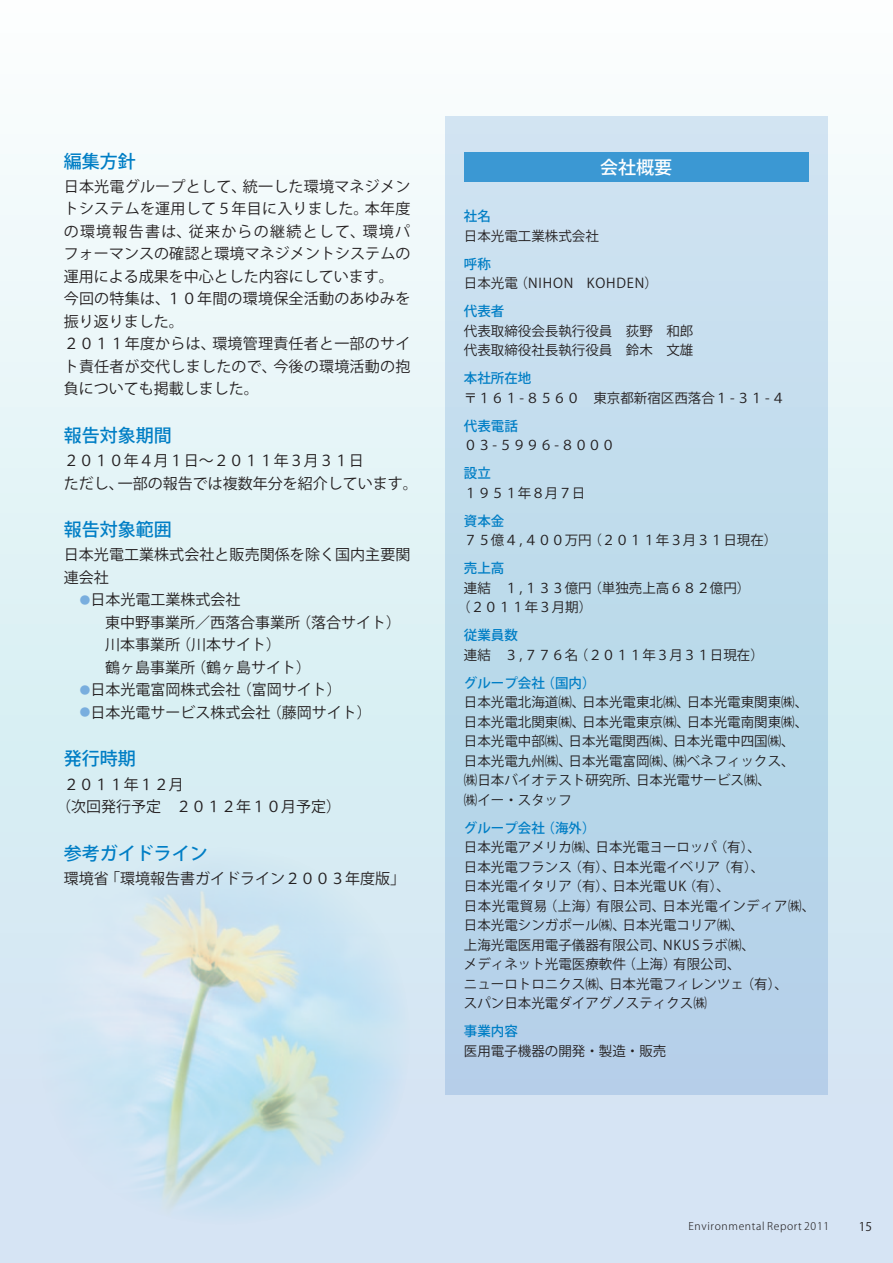
<style>
.page{position:relative;width:893px;height:1263px;background:#fff}
.page>*{position:absolute;margin:0;border:0;box-sizing:border-box;transform-origin:0 0}
.t1{font:500 18px "Koz Go Pro";color:#007ec5}
.t2{font:500 18px "Koz Go Pro";color:#fff}
.t3{font:15px/22.5px "Koz Go Pro";color:#231f20}
.t4{font:13.5px/19.5px "Koz Go Pro";color:#231f20}
.t5{font:500 13.5px "Koz Go Pro";color:#007ec5}
.t6{font:13.5px "Koz Go Pro";letter-spacing:.06em;color:#231f20}
.t7{font:12px "Koz Go Pro";color:#231f20}
.t8{font:300 10.5px "Koz Go Pro";letter-spacing:.06em;color:#231f20}
.s1{font-size:10.5px;color:#79aede}
</style>
<div class="page">
<div style="left:0;top:0;width:893px;height:1263px;background:linear-gradient(to bottom,#f7fffc,#cde2f1)"></div>
<div style="left:445px;top:117px;width:382px;height:978px;background:linear-gradient(to bottom,#cee4f1,#b0d0e7)"></div>
<img style="left:38px;top:847px;width:372px;height:378px;border-radius:186px">
<div style="left:464px;top:152px;width:344px;height:30px;background:#3b98d3"></div>
<h1 class="t1" style="left:64px;top:149px;width:73px">編集方針</h1>
<p class="t3" style="left:64px;top:175px;width:348px">日本光電グループとして、統一した環境マネジメントシステムを運用して５年目に入りました。本年度の環境報告書は、従来からの継続として、環境パフォーマンスの確認と環境マネジメントシステムの運用による成果を中心とした内容にしています。今回の特集は、１０年間の環境保全活動のあゆみを振り返りました。<br>２０１１年度からは、環境管理責任者と一部のサイト責任者が交代しましたので、今後の環境活動の抱負についても掲載しました。</p>
<h1 class="t1" style="left:64px;top:424px;width:109px">報告対象期間</h1>
<p class="t3" style="left:64px;top:450px;width:356px">２０１０年４月１日～２０１１年３月３１日<br>ただし、一部の報告では複数年分を紹介しています。</p>
<h1 class="t1" style="left:64px;top:518px;width:109px">報告対象範囲</h1>
<p class="t3" style="left:64px;top:544px;width:348px">日本光電工業株式会社と販売関係を除く国内主要関連会社</p>
<p class="t3" style="left:105px;top:589px;width:298px;text-indent:-25px"><span class="s1">●</span>日本光電工業株式会社<br>東中野事業所／西落合事業所（落合サイト）川本事業所（川本サイト）<br>鶴ヶ島事業所（鶴ヶ島サイト）</p>
<p class="t3" style="left:80px;top:679px;width:263px"><span class="s1">●</span>日本光電富岡株式会社（富岡サイト）</p>
<p class="t3" style="left:80px;top:701px;width:293px"><span class="s1">●</span>日本光電サービス株式会社（藤岡サイト）</p>
<h1 class="t1" style="left:64px;top:747px;width:73px">発行時期</h1>
<p class="t3" style="left:56px;top:773px;width:286px;text-indent:8px">２０１１年１２月<br>（次回発行予定　２０１２年１０月予定）</p>
<h1 class="t1" style="left:64px;top:841px;width:145px">参考ガイドライン</h1>
<p class="t3" style="left:64px;top:867px;width:343px">環境省「環境報告書ガイドライン２００３年度版」</p>
<h1 class="t2" style="left:600px;top:155px;width:73px">会社概要</h1>
<p class="t5" style="left:464px;top:208px;width:28px">社名</p>
<p class="t4" style="left:464px;top:226px;width:136px">日本光電工業株式会社</p>
<p class="t5" style="left:464px;top:255px;width:28px">呼称</p>
<p class="t6" style="left:464px;top:275px;width:195px">日本光電（NIHON　KOHDEN）</p>
<p class="t5" style="left:464px;top:303px;width:42px">代表者</p>
<p class="t4" style="left:464px;top:321px;width:231px">代表取締役会長執行役員　荻野　和郎代表取締役社長執行役員　鈴木　文雄</p>
<p class="t5" style="left:464px;top:370px;width:69px">本社所在地</p>
<p class="t4" style="left:464px;top:388px;width:322px">〒１６１ - ８５６０　東京都新宿区西落合１ - ３１ - ４</p>
<p class="t5" style="left:464px;top:417px;width:55px">代表電話</p>
<p class="t4" style="left:464px;top:436px;width:152px">０３ - ５９９６ - ８０００</p>
<p class="t5" style="left:464px;top:465px;width:28px">設立</p>
<p class="t4" style="left:464px;top:483px;width:123px">１９５１年８月７日</p>
<p class="t5" style="left:464px;top:512px;width:42px">資本金</p>
<p class="t4" style="left:464px;top:531px;width:315px">７５億４ , ４００万円（２０１１年３月３１日現在）</p>
<p class="t5" style="left:464px;top:560px;width:42px">売上高</p>
<p class="t4" style="left:457px;top:578px;width:295px;text-indent:7px">連結　１ , １３３億円（単独売上高６８２億円）（２０１１年３月期）</p>
<p class="t5" style="left:464px;top:627px;width:55px">従業員数</p>
<p class="t4" style="left:464px;top:645px;width:301px">連結　３ , ７７６名（２０１１年３月３１日現在）</p>
<p class="t5" style="left:464px;top:674px;width:133px">グループ会社（国内）</p>
<p class="t4" style="left:464px;top:693px;width:346px">日本光電北海道㈱、日本光電東北㈱、日本光電東関東㈱、日本光電北関東㈱、日本光電東京㈱、日本光電南関東㈱、日本光電中部㈱、日本光電関西㈱、日本光電中四国㈱、日本光電九州㈱、日本光電富岡㈱、㈱ベネフィックス、㈱日本バイオテスト研究所、日本光電サービス㈱、<br>㈱イー・スタッフ</p>
<p class="t5" style="left:464px;top:819px;width:133px">グループ会社（海外）</p>
<p class="t4" style="left:464px;top:838px;width:353px">日本光電アメリカ㈱、日本光電ヨーロッパ（有）、<br>日本光電フランス（有）、日本光電イベリア（有）、<br>日本光電イタリア（有）、日本光電 UK（有）、<br>日本光電貿易（上海）有限公司、日本光電インディア㈱、日本光電シンガポール㈱、日本光電コリア㈱、<br>上海光電医用電子儀器有限公司、NKUS ラボ㈱、<br>メディネット光電医療軟件（上海）有限公司、<br>ニューロトロニクス㈱、日本光電フィレンツェ（有）、<br>スパン日本光電ダイアグノスティクス㈱</p>
<p class="t5" style="left:464px;top:1023px;width:55px">事業内容</p>
<p class="t4" style="left:464px;top:1041px;width:204px">医用電子機器の開発・製造・販売</p>
<p class="t8" style="left:688px;top:1219px;width:142px">Environmental Report 2011</p>
<p class="t7" style="left:859px;top:1219px;width:15px">15</p>
</div>
